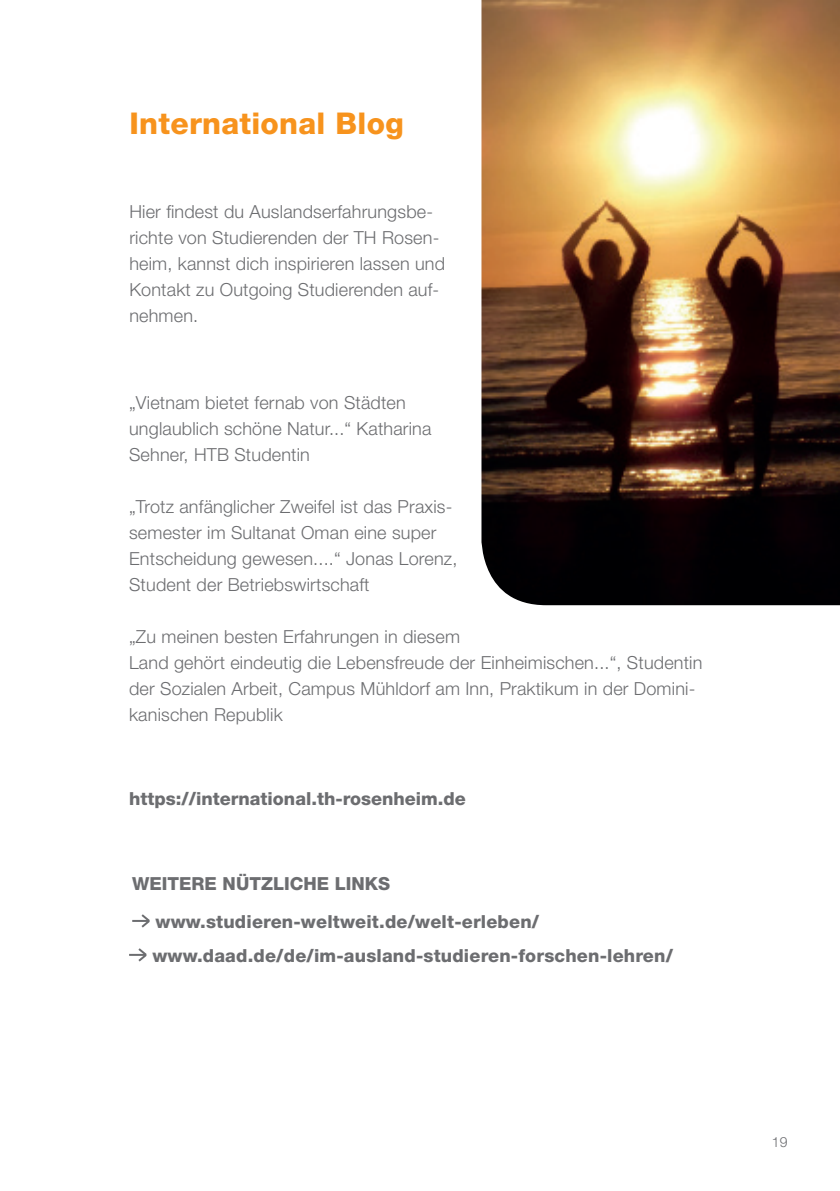
<style>
.page{position:relative;width:840px;height:1191px;background:#fff}
.page>*{position:absolute;margin:0;border:0;box-sizing:border-box;transform-origin:0 0}
.t1{font:800 30px "Helvetica Neue LT Pro";letter-spacing:.01em;color:#f7931d}
.t2{font:300 18px/26px "Helvetica Neue LT Pro";letter-spacing:.01em;color:#6c6d70}
.t3{font:800 18px/37.4px "Helvetica Neue LT Pro";letter-spacing:.01em;color:#6c6d70}
.t4{font:300 14px "Helvetica Neue LT Pro";color:#6c6d70}
</style>
<div class="page">
<img style="left:481px;top:0;width:358px;height:606px">
<svg style="left:129px;top:948px;width:18px;height:14px"></svg>
<svg style="left:132px;top:914px;width:18px;height:14px"></svg>
<h1 class="t1" style="left:129px;top:106px;width:276px">International Blog</h1>
<p class="t2" style="left:129px;top:199px;width:317px">Hier findest du Auslandserfahrungsbe&shy;richte von Studierenden der TH Rosen&shy;heim, kannst dich inspirieren lassen und Kontakt zu Outgoing Studierenden auf&shy;nehmen.</p>
<p class="t2" style="left:129px;top:389px;width:304px">„Vietnam bietet fernab von Städten unglaublich schöne Natur...“ Katharina<br>Sehner, HTB Studentin</p>
<p class="t2" style="left:129px;top:493px;width:329px">„Trotz anfänglicher Zweifel ist das Praxis&shy;semester im Sultanat Oman eine super Entscheidung gewesen....“ Jonas Lorenz, Student der Betriebswirtschaft</p>
<p class="t2" style="left:129px;top:623px;width:574px">„Zu meinen besten Erfahrungen in diesem<br>Land gehört eindeutig die Lebensfreude der Einheimischen...“, Studentin der Sozialen Arbeit, Campus Mühldorf am Inn, Praktikum in der Domini&shy;kanischen Republik</p>
<p class="t3" style="left:129px;top:780px;width:338px">https://international.th-rosenheim.de</p>
<p class="t3" style="left:155px;top:865px;width:385px;text-indent:-23px">WEITERE NÜTZLICHE LINKS www.studieren-weltweit.de/welt-erleben/</p>
<p class="t3" style="left:152px;top:936px;width:521px">www.daad.de/de/im-ausland-studieren-forschen-lehren/</p>
<p class="t4" style="left:771px;top:1133px;width:17px">19</p>
</div>
